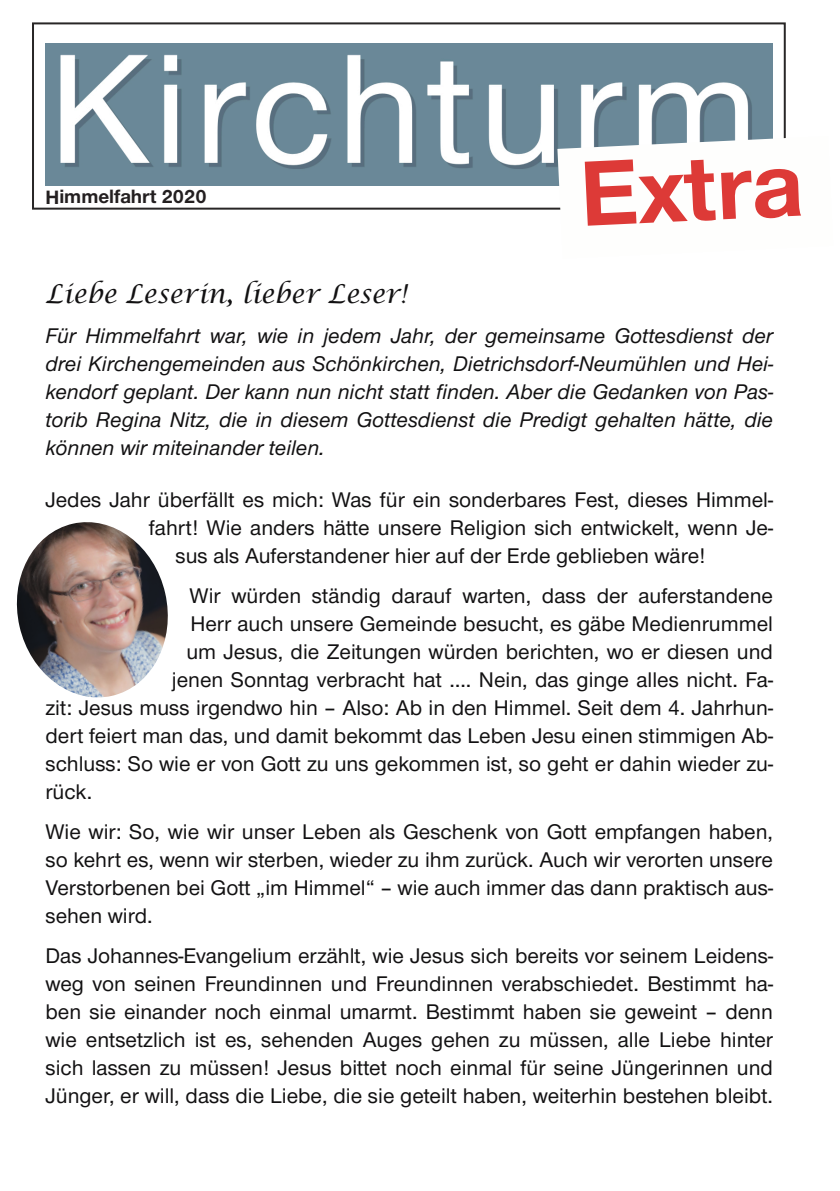
<style>
.page{position:relative;width:840px;height:1191px;background:#fff}
.page>*{position:absolute;margin:0;border:0;box-sizing:border-box;transform-origin:0 0}
.t1{font:700 96px "Nordelbica";color:#dd3a37}
.t2{font:italic 26px "Lucida Calligraphy";color:#121112}
.t3{font:500 22px/28px "Nordelbica";color:#121112;text-align:justify}
.t4{font:italic 500 22px/28px "Nordelbica";color:#121112;text-align:justify}
.t5{font:700 20px "Nordelbica";color:#231f20}
</style>
<div class="page">
<img style="left:45px;top:43px;width:726px;height:142px">
<div style="left:32px;top:22px;width:753px;height:188px;border:2px solid #282626"></div>
<svg style="left:557px;top:136px;width:229px;height:74px"></svg>
<img style="left:16px;top:522px;width:152px;height:176px">
<p class="t5" style="left:45px;top:190px;width:162px">Himmelfahrt 2020</p>
<h1 class="t1" style="left:578px;top:162px;width:223px;rotate:-3deg">Extra</h1>
<p class="t2" style="left:45px;top:280px;width:362px">Liebe Leserin, lieber Leser!</p>
<p class="t4" style="left:45px;top:324px;width:729px">Für Himmelfahrt war, wie in jedem Jahr, der gemeinsame Gottesdienst der drei Kirchengemeinden aus Schönkirchen, Dietrichsdorf-Neumühlen und Hei&shy;kendorf geplant. Der kann nun nicht statt finden. Aber die Gedanken von Pas&shy;torib Regina Nitz, die in diesem Gottesdienst die Predigt gehalten hätte, die können wir miteinander teilen.</p>
<p class="t3" style="left:45px;top:488px;width:728px">Jedes Jahr überfällt es mich: Was für ein sonderbares Fest, dieses Himmel-</p>
<p class="t3" style="left:149px;top:516px;width:625px">fahrt! Wie anders hätte unsere Religion sich entwickelt, wenn Je-</p>
<p class="t3" style="left:175px;top:544px;width:531px">sus als Auferstandener hier auf der Erde geblieben wäre!</p>
<p class="t3" style="left:189px;top:584px;width:584px">Wir würden ständig darauf warten, dass der auferstandene</p>
<p class="t3" style="left:190px;top:612px;width:583px">Herr auch unsere Gemeinde besucht, es gäbe Medienrummel</p>
<p class="t3" style="left:186px;top:640px;width:587px">um Jesus, die Zeitungen würden berichten, wo er diesen und</p>
<p class="t3" style="left:172px;top:668px;width:602px">jenen Sonntag verbracht hat …. Nein, das ginge alles nicht. Fa-</p>
<p class="t3" style="left:45px;top:696px;width:728px">zit: Jesus muss irgendwo hin – Also: Ab in den Himmel. Seit dem 4. Jahrhun-</p>
<p class="t3" style="left:45px;top:724px;width:728px">dert feiert man das, und damit bekommt das Leben Jesu einen stimmigen Ab-</p>
<p class="t3" style="left:45px;top:752px;width:728px">schluss: So wie er von Gott zu uns gekommen ist, so geht er dahin wieder zu-</p>
<p class="t3" style="left:45px;top:780px;width:48px">rück.</p>
<p class="t3" style="left:45px;top:820px;width:728px">Wie wir: So, wie wir unser Leben als Geschenk von Gott empfangen haben, so kehrt es, wenn wir sterben, wieder zu ihm zurück. Auch wir verorten unsere Verstorbenen bei Gott „im Himmel“ – wie auch immer das dann praktisch aus&shy;sehen wird.</p>
<p class="t3" style="left:45px;top:944px;width:728px">Das Johannes-Evangelium erzählt, wie Jesus sich bereits vor seinem Leidens&shy;weg von seinen Freundinnen und Freundinnen verabschiedet. Bestimmt ha&shy;ben sie einander noch einmal umarmt. Bestimmt haben sie geweint – denn wie entsetzlich ist es, sehenden Auges gehen zu müssen, alle Liebe hinter sich lassen zu müssen! Jesus bittet noch einmal für seine Jüngerinnen und Jünger, er will, dass die Liebe, die sie geteilt haben, weiterhin bestehen bleibt.</p>
</div>
